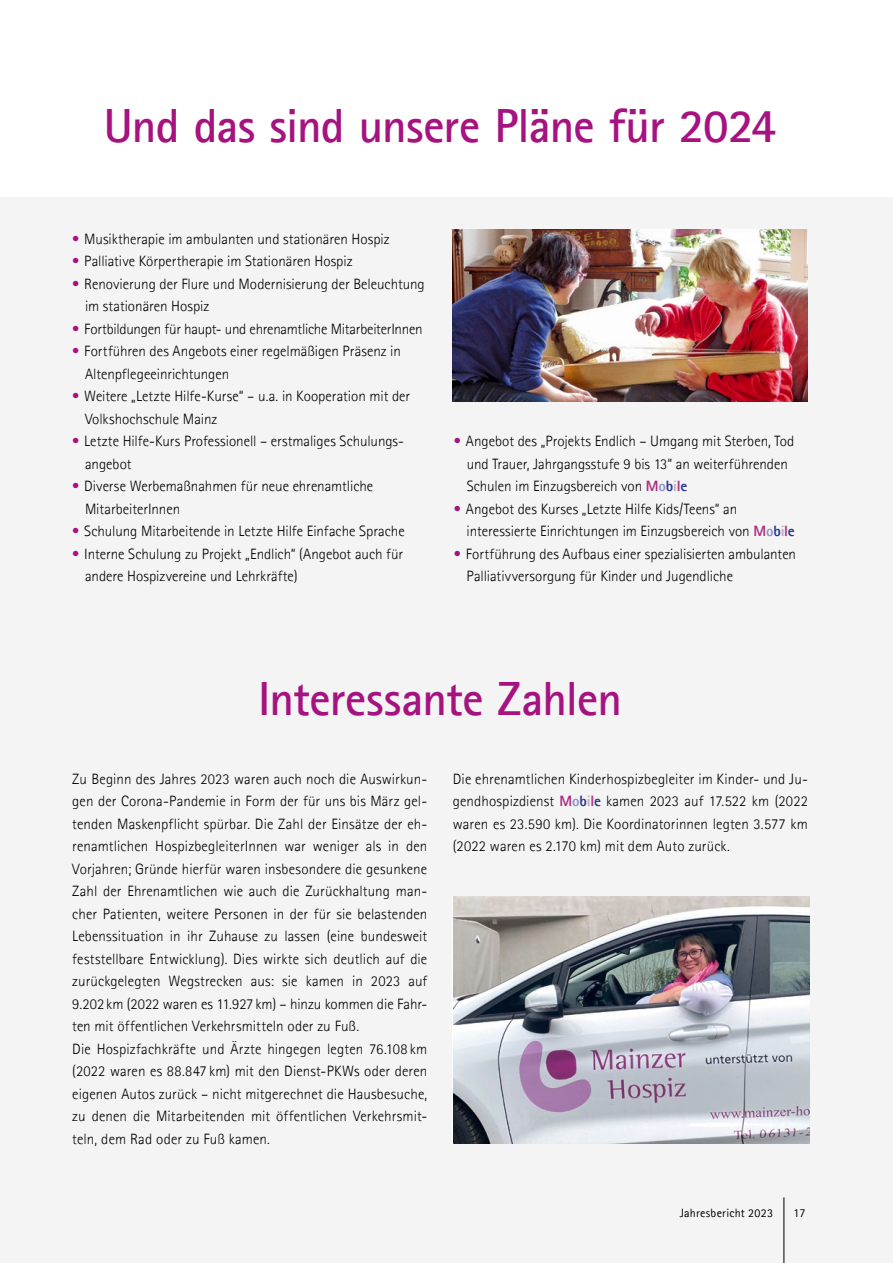
<style>
.page{position:relative;width:893px;height:1263px;background:#fff}
.page>*{position:absolute;margin:0;border:0;box-sizing:border-box;transform-origin:0 0}
.t1{font:700 48px "Agfa Rotis Sans Serif";letter-spacing:-.02em;color:#a61380}
.t2{font:300 15px/22.5px "Agfa Rotis Sans Serif";color:#000}
.t3{font:300 15px "Agfa Rotis Sans Serif";letter-spacing:-.02em;color:#000}
.t4{font:12px "Agfa Rotis Sans Serif";letter-spacing:.02em;color:#000}
.s1{color:#a61380}
.s2{font-weight:800;color:#ab2f85}
.s3{font-weight:800;color:#8c91c8}
.s4{font-weight:800;color:#2a3a8d}
.s5{font-weight:800;color:#c3a3c0}
</style>
<div class="page">
<div style="left:0;top:198px;width:893px;height:1065px;background:#f4f4f4"></div>
<hr style="left:784px;top:1197px;width:1px;height:66px;background:#000">
<img style="left:454px;top:896px;width:355px;height:248px">
<img style="left:453px;top:229px;width:355px;height:172px">
<h1 class="t1" style="left:104px;top:95px;width:674px">Und das sind unsere Pläne für 2024</h1>
<p class="t2" style="left:72px;top:227px;width:319px"><span class="s1">•</span> Musiktherapie im ambulanten und stationären Hospiz</p>
<p class="t2" style="left:72px;top:250px;width:282px"><span class="s1">•</span> Palliative Körpertherapie im Stationären Hospiz</p>
<p class="t2" style="left:85px;top:272px;width:341px;text-indent:-13px"><span class="s1">•</span> Renovierung der Flure und Modernisierung der Beleuchtung im stationären Hospiz</p>
<p class="t3" style="left:72px;top:320px;width:352px"><span class="s1">•</span> Fortbildungen für haupt- und ehrenamtliche MitarbeiterInnen</p>
<p class="t2" style="left:85px;top:340px;width:317px;text-indent:-13px"><span class="s1">•</span> Fortführen des Angebots einer regelmäßigen Präsenz in<br>Altenpflegeeinrichtungen</p>
<p class="t2" style="left:85px;top:385px;width:327px;text-indent:-13px"><span class="s1">•</span> Weitere „Letzte Hilfe-Kurse“ – u.a. in Kooperation mit der<br>Volkshochschule Mainz</p>
<p class="t2" style="left:85px;top:430px;width:321px;text-indent:-13px"><span class="s1">•</span> Letzte Hilfe-Kurs Professionell – erstmaliges Schulungs&shy;angebot</p>
<p class="t2" style="left:85px;top:475px;width:290px;text-indent:-13px"><span class="s1">•</span> Diverse Werbemaßnahmen für neue ehrenamtliche<br>MitarbeiterInnen</p>
<p class="t2" style="left:72px;top:520px;width:334px"><span class="s1">•</span> Schulung Mitarbeitende in Letzte Hilfe Einfache Sprache</p>
<p class="t2" style="left:85px;top:542px;width:320px;text-indent:-13px"><span class="s1">•</span> Interne Schulung zu Projekt „Endlich“ (Angebot auch für andere Hospizvereine und Lehrkräfte)</p>
<p class="t2" style="left:467px;top:430px;width:329px;text-indent:-13px"><span class="s1">•</span> Angebot des „Projekts Endlich – Umgang mit Sterben, Tod und Trauer, Jahrgangsstufe 9 bis 13“ an weiterführenden<br>Schulen im Einzugsbereich von <span class="s2">M</span><span class="s3">o</span><span class="s4">b</span><span class="s5">i</span><span class="s2">l</span><span class="s4">e</span></p>
<p class="t2" style="left:467px;top:497px;width:330px;text-indent:-13px"><span class="s1">•</span> Angebot des Kurses „Letzte Hilfe Kids/Teens“ an interessierte Einrichtungen im Einzugsbereich von <span class="s2">M</span><span class="s3">o</span><span class="s4">b</span><span class="s5">i</span><span class="s2">l</span><span class="s4">e</span></p>
<p class="t2" style="left:467px;top:542px;width:331px;text-indent:-13px"><span class="s1">•</span> Fortführung des Aufbaus einer spezialisierten ambulanten<br>Palliativversorgung für Kinder und Jugendliche</p>
<h1 class="t1" style="left:258px;top:669px;width:365px">Interessante Zahlen</h1>
<p class="t2" style="left:72px;top:767px;width:357px">Zu Beginn des Jahres 2023 waren auch noch die Auswirkun&shy;gen der Corona-Pandemie in Form der für uns bis März gel&shy;tenden Maskenpflicht spürbar. Die Zahl der Einsätze der eh&shy;renamtlichen HospizbegleiterInnen war weniger als in den Vorjahren; Gründe hierfür waren insbesondere die gesunkene Zahl der Ehrenamtlichen wie auch die Zurückhaltung man&shy;cher Patienten, weitere Personen in der für sie belastenden Lebenssituation in ihr Zuhause zu lassen (eine bundesweit feststellbare Entwicklung). Dies wirkte sich deutlich auf die zurückgelegten Wegstrecken aus: sie kamen in 2023 auf 9.202 km (2022 waren es 11.927 km) – hinzu kommen die Fahr&shy;ten mit öffentlichen Verkehrsmitteln oder zu Fuß.<br>Die Hospizfachkräfte und Ärzte hingegen legten 76.108 km (2022 waren es 88.847 km) mit den Dienst-PKWs oder deren eigenen Autos zurück – nicht mitgerechnet die Hausbesuche, zu denen die Mitarbeitenden mit öffentlichen Verkehrsmit&shy;teln, dem Rad oder zu Fuß kamen.</p>
<p class="t2" style="left:453px;top:767px;width:357px;text-align:justify">Die ehrenamtlichen Kinderhospizbegleiter im Kinder- und Ju&shy;gendhospizdienst <span class="s2">M</span><span class="s3">o</span><span class="s4">b</span><span class="s5">i</span><span class="s2">l</span><span class="s4">e</span> kamen 2023 auf 17.522 km (2022 waren es 23.590 km). Die Koordinatorinnen legten 3.577 km (2022 waren es 2.170 km) mit dem Auto zurück.</p>
<p class="t4" style="left:680px;top:1206px;width:95px">Jahresbericht 2023</p>
<p class="t4" style="left:793px;top:1206px;width:13px">17</p>
</div>
